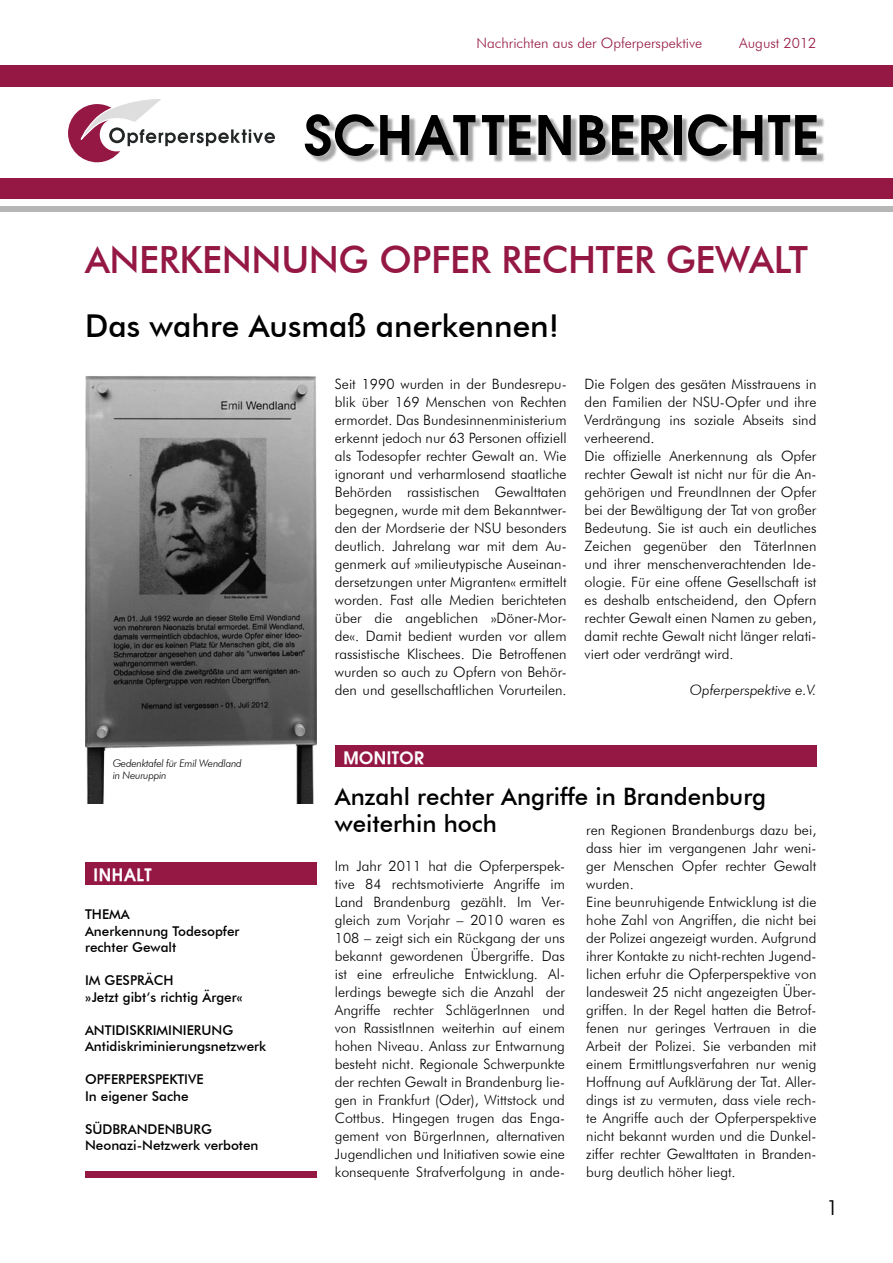
<style>
.page{position:relative;width:893px;height:1263px;background:#fff}
.page>*{position:absolute;margin:0;border:0;box-sizing:border-box;transform-origin:0 0}
.t1{font:700 57px "Andrea";letter-spacing:.025em;color:#000}
.head_big{font:500 37.5px "Futura BT";letter-spacing:-.01em;color:#951844}
.head{font:500 31.5px "Futura BT";color:#000}
.head-2{font:500 24px/27px "Futura BT";color:#000}
.seite{font:21px "Andrea Normal";color:#000}
.blockhead{font:700 18px "Andrea";letter-spacing:.025em;color:#fff}
.fliessohne{font:300 14.25px/18px "Futura BT";color:#000;text-align:justify}
.fliessohne-2{font:300 14.25px "Futura BT";color:#951844}
.fliessohne-3{font:italic 300 14.25px "Futura BT";color:#000}
.fliessohne-4{font:500 13.5px "Futura BT";color:#000}
.bild{font:italic 300 10.5px "Futura BT";letter-spacing:-.025em;color:#000}
</style>
<div class="page">
<div style="left:0;top:65px;width:893px;height:134px;background:#951844"></div>
<div style="left:0;top:206px;width:893px;height:5px;background:#b6b6b6"></div>
<div style="left:85px;top:862px;width:232px;height:23px;background:#951844"></div>
<div style="left:0;top:87px;width:893px;height:90px;background:#fff"></div>
<div style="left:307px;top:116px;width:518px;height:48px;background:#000;opacity:.35"></div>
<img style="left:85px;top:376px;width:232px;height:428px">
<div style="left:335px;top:745px;width:481px;height:22px;background:#951844"></div>
<svg style="left:68px;top:99px;width:207px;height:63px"></svg>
<div style="left:85px;top:1171px;width:232px;height:7px;background:#951844"></div>
<p class="fliessohne-2" style="left:477px;top:34px;width:227px">Nachrichten aus der Opferperspektive</p>
<p class="fliessohne-2" style="left:739px;top:34px;width:79px">August 2012</p>
<p class="t1" style="left:304px;top:100px;width:517px">SCHATTENBERICHTE</p>
<p class="head_big" style="left:85px;top:237px;width:724px">ANERKENNUNG OPFER RECHTER GEWALT</p>
<p class="head" style="left:85px;top:307px;width:476px">Das wahre Ausmaß anerkennen!</p>
<p class="fliessohne" style="left:335px;top:374px;width:233px">Seit 1990 wurden in der Bundesrepu&shy;blik über 169 Menschen von Rechten ermordet. Das Bundesinnenministerium erkennt jedoch nur 63 Personen offiziell als Todesopfer rechter Gewalt an. Wie ignorant und verharmlosend staatliche Behörden rassistischen Gewalttaten begegnen, wurde mit dem Bekanntwer&shy;den der Mordserie der NSU besonders deutlich. Jahrelang war mit dem Au&shy;genmerk auf »milieutypische Auseinan&shy;dersetzungen unter Migranten« ermittelt worden. Fast alle Medien berichteten über die angeblichen »Döner-Mor&shy;de«. Damit bedient wurden vor allem rassistische Klischees. Die Betroffenen wurden so auch zu Opfern von Behör&shy;den und gesellschaftlichen Vorurteilen.</p>
<p class="fliessohne" style="left:585px;top:374px;width:233px">Die Folgen des gesäten Misstrauens in den Familien der NSU-Opfer und ihre Verdrängung ins soziale Abseits sind verheerend.</p>
<p class="fliessohne" style="left:585px;top:446px;width:233px">Die offizielle Anerkennung als Opfer rechter Gewalt ist nicht nur für die An&shy;gehörigen und FreundInnen der Opfer bei der Bewältigung der Tat von großer Bedeutung. Sie ist auch ein deutliches Zeichen gegenüber den TäterInnen und ihrer menschenverachtenden Ide&shy;ologie. Für eine offene Gesellschaft ist es deshalb entscheidend, den Opfern rechter Gewalt einen Namen zu geben, damit rechte Gewalt nicht länger relati&shy;viert oder verdrängt wird.</p>
<p class="fliessohne-3" style="left:690px;top:681px;width:128px">Opferperspektive e.V.</p>
<p class="bild" style="left:113px;top:757px;width:131px">Gedenktafel für Emil Wendland</p>
<p class="bild" style="left:113px;top:769px;width:55px">in Neuruppin</p>
<p class="blockhead" style="left:94px;top:864px;width:60px">INHALT</p>
<p class="fliessohne-4" style="left:85px;top:906px;width:46px">THEMA</p>
<p class="fliessohne-4" style="left:85px;top:923px;width:156px">Anerkennung Todesopfer</p>
<p class="fliessohne-4" style="left:85px;top:939px;width:93px">rechter Gewalt</p>
<p class="fliessohne-4" style="left:85px;top:972px;width:90px">IM GESPRÄCH</p>
<p class="fliessohne-4" style="left:85px;top:989px;width:159px">»Jetzt gibt‘s richtig Ärger«</p>
<p class="fliessohne-4" style="left:85px;top:1022px;width:150px">ANTIDISKRIMINIERUNG</p>
<p class="fliessohne-4" style="left:85px;top:1038px;width:183px">Antidiskriminierungsnetzwerk</p>
<p class="fliessohne-4" style="left:85px;top:1071px;width:120px">OPFERPERSPEKTIVE</p>
<p class="fliessohne-4" style="left:85px;top:1088px;width:105px">In eigener Sache</p>
<p class="fliessohne-4" style="left:85px;top:1121px;width:128px">SÜDBRANDENBURG</p>
<p class="fliessohne-4" style="left:85px;top:1137px;width:175px">Neonazi-Netzwerk verboten</p>
<p class="blockhead" style="left:343px;top:746px;width:82px">MONITOR</p>
<p class="head-2" style="left:335px;top:783px;width:433px">Anzahl rechter Angriffe in Brandenburg weiterhin hoch</p>
<p class="fliessohne" style="left:586px;top:821px;width:232px">ren Regionen Brandenburgs dazu bei, dass hier im vergangenen Jahr weni&shy;ger Menschen Opfer rechter Gewalt wurden.</p>
<p class="fliessohne" style="left:586px;top:893px;width:232px">Eine beunruhigende Entwicklung ist die hohe Zahl von Angriffen, die nicht bei der Polizei angezeigt wurden. Aufgrund ihrer Kontakte zu nicht-rechten Jugend&shy;lichen erfuhr die Opferperspektive von landesweit 25 nicht angezeigten Über&shy;griffen. In der Regel hatten die Betrof&shy;fenen nur geringes Vertrauen in die Arbeit der Polizei. Sie verbanden mit einem Ermittlungsverfahren nur wenig Hoffnung auf Aufklärung der Tat. Aller&shy;dings ist zu vermuten, dass viele rech&shy;te Angriffe auch der Opferperspektive nicht bekannt wurden und die Dunkel&shy;ziffer rechter Gewalttaten in Branden&shy;burg deutlich höher liegt.</p>
<p class="fliessohne" style="left:335px;top:857px;width:232px">Im Jahr 2011 hat die Opferperspek&shy;tive 84 rechtsmotivierte Angriffe im Land Brandenburg gezählt. Im Ver&shy;gleich zum Vorjahr – 2010 waren es 108 – zeigt sich ein Rückgang der uns bekannt gewordenen Übergriffe. Das ist eine erfreuliche Entwicklung. Al&shy;lerdings bewegte sich die Anzahl der Angriffe rechter SchlägerInnen und von RassistInnen weiterhin auf einem hohen Niveau. Anlass zur Entwarnung besteht nicht. Regionale Schwerpunkte der rechten Gewalt in Brandenburg lie&shy;gen in Frankfurt (Oder), Wittstock und Cottbus. Hingegen trugen das Enga&shy;gement von BürgerInnen, alternativen Jugendlichen und Initiativen sowie eine konsequente Strafverfolgung in ande-</p>
<p class="seite" style="left:826px;top:1195px;width:12px">1</p>
</div>
